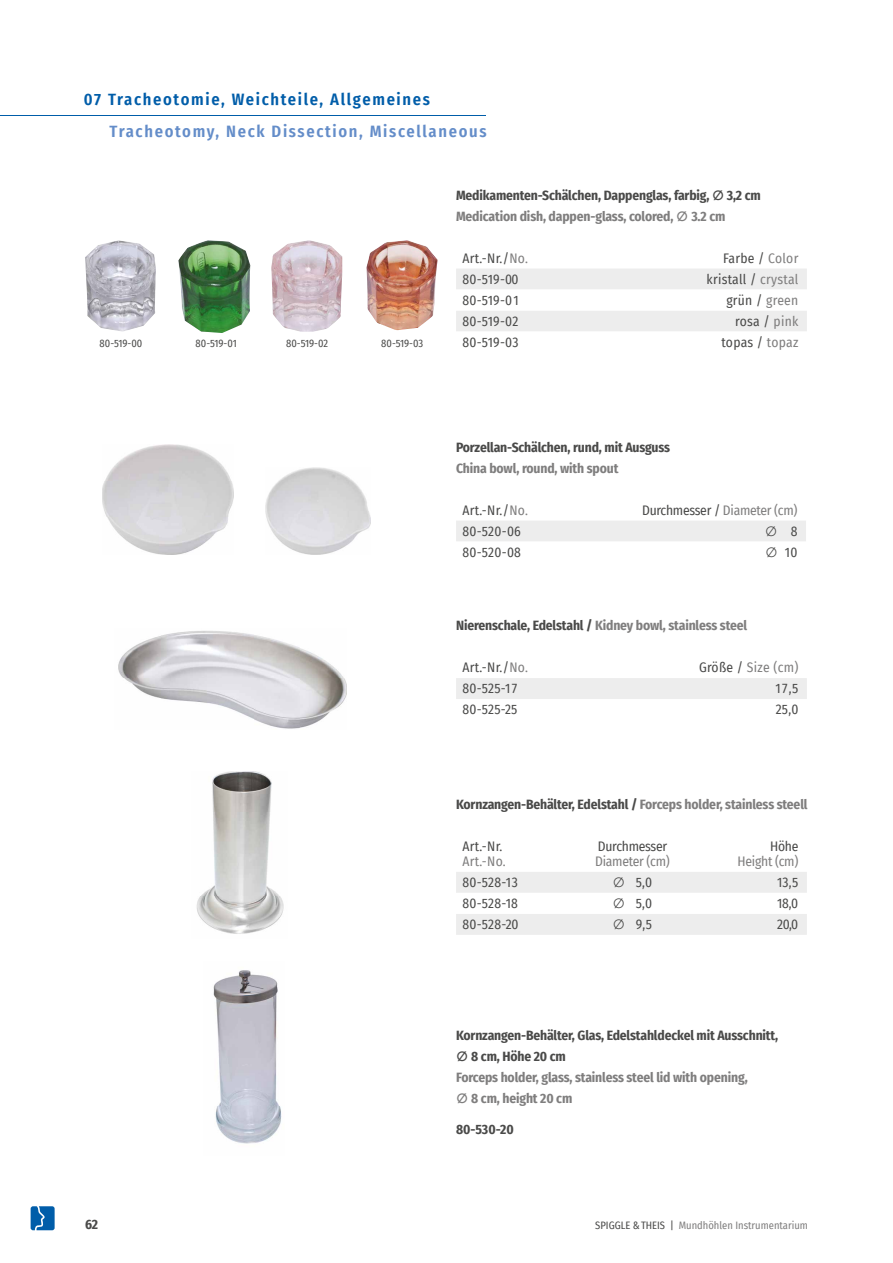
<style>
.page{position:relative;width:893px;height:1263px;background:#fff}
.page>*{position:absolute;margin:0;border:0;box-sizing:border-box;transform-origin:0 0}
.t1{font:600 16.5px "Fira Sans Condensed";letter-spacing:.1em;color:#648dc9}
.t2{font:600 16.5px "Fira Sans Condensed";letter-spacing:.1em;color:#005da9}
.t3{font:13.5px "Fira Sans Condensed";letter-spacing:.02em;color:#4a4a49}
.t4{font:700 13.5px/21px "Fira Sans Condensed";letter-spacing:-.01em;color:#4a4a49}
.t5{font:700 13.5px/21px "Fira Sans Condensed";letter-spacing:-.01em;color:#7f7e7e}
.t6{font:13.5px "Fira Sans Condensed";letter-spacing:-.02em;color:#4a4a49}
.t7{font:13.5px "Fira Sans Condensed";letter-spacing:-.02em;color:#7f7e7e}
.t8{font:13.5px "Fira Sans Condensed";letter-spacing:.02em;color:#7f7e7e}
.t9{font:10.5px "Fira Sans Condensed";color:#7f7e7e}
.t10{font:10.5px "Fira Sans Condensed";color:#4a4a49}
.s1{color:#7f7e7e}
.s2{color:#4a4a49}
</style>
<div class="page">
<svg style="left:456px;top:872px;width:351px;height:63px"></svg>
<svg style="left:456px;top:269px;width:351px;height:62px"></svg>
<div style="left:456px;top:521px;width:350px;height:20px;background:#ededed"></div>
<div style="left:456px;top:678px;width:351px;height:21px;background:#ededed"></div>
<hr style="left:0;top:116px;width:486px;height:1px;background:#005da9">
<img style="left:85px;top:240px;width:71px;height:92px">
<img style="left:178px;top:240px;width:72px;height:93px">
<img style="left:271px;top:240px;width:71px;height:92px">
<img style="left:366px;top:240px;width:71px;height:90px">
<img style="left:102px;top:444px;width:132px;height:111px">
<img style="left:266px;top:468px;width:105px;height:87px">
<img style="left:118px;top:631px;width:229px;height:98px">
<img style="left:196px;top:771px;width:88px;height:163px">
<img style="left:213px;top:970px;width:69px;height:174px">
<svg style="left:31px;top:1206px;width:24px;height:24px"></svg>
<p class="t2" style="left:84px;top:86px;width:347px">07 Tracheotomie, Weichteile, Allgemeines</p>
<p class="t1" style="left:110px;top:117px;width:379px">Tracheotomy, Neck Dissection, Miscellaneous</p>
<p class="t10" style="left:100px;top:335px;width:44px">80-519-00</p>
<p class="t10" style="left:196px;top:335px;width:43px">80-519-01</p>
<p class="t10" style="left:286px;top:335px;width:43px">80-519-02</p>
<p class="t10" style="left:381px;top:335px;width:43px">80-519-03</p>
<p class="t4" style="left:456px;top:183px;width:306px">Medikamenten-Schälchen, Dappenglas, farbig, ∅ 3,2 cm</p>
<p class="t5" style="left:456px;top:204px;width:271px">Medication dish, dappen-glass, colored, ∅ 3.2 cm</p>
<p class="t3" style="left:462px;top:248px;width:67px">Art.-Nr./<span class="s1">No.</span></p>
<p class="t3" style="left:723px;top:248px;width:77px">Farbe / <span class="s1">Color</span></p>
<p class="t3" style="left:462px;top:269px;width:57px">80-519-00</p>
<p class="t3" style="left:706px;top:269px;width:93px">kristall / <span class="s1">crystal</span></p>
<p class="t3" style="left:462px;top:290px;width:58px">80-519-01</p>
<p class="t3" style="left:726px;top:290px;width:73px">grün / <span class="s1">green</span></p>
<p class="t3" style="left:462px;top:311px;width:57px">80-519-02</p>
<p class="t3" style="left:735px;top:311px;width:65px">rosa / <span class="s1">pink</span></p>
<p class="t3" style="left:462px;top:332px;width:58px">80-519-03</p>
<p class="t3" style="left:721px;top:332px;width:78px">topas / <span class="s1">topaz</span></p>
<p class="t4" style="left:456px;top:435px;width:216px">Porzellan-Schälchen, rund, mit Ausguss</p>
<p class="t5" style="left:456px;top:456px;width:164px">China bowl, round, with spout</p>
<p class="t3" style="left:462px;top:500px;width:67px">Art.-Nr./<span class="s1">No.</span></p>
<p class="t6" style="left:642px;top:500px;width:157px">Durchmesser / <span class="s1">Diameter (cm)</span></p>
<p class="t3" style="left:462px;top:521px;width:60px">80-520-06</p>
<p class="t3" style="left:765px;top:521px;width:34px">∅ 8</p>
<p class="t3" style="left:462px;top:542px;width:60px">80-520-08</p>
<p class="t3" style="left:765px;top:542px;width:34px">∅ 10</p>
<p class="t5" style="left:456px;top:614px;width:293px"><span class="s2">Nierenschale, Edelstahl /</span> Kidney bowl, stainless steel</p>
<p class="t3" style="left:462px;top:657px;width:67px">Art.-Nr./<span class="s1">No.</span></p>
<p class="t8" style="left:699px;top:657px;width:101px"><span class="s2">Größe /</span> Size (cm)</p>
<p class="t3" style="left:462px;top:678px;width:56px">80-525-17</p>
<p class="t3" style="left:775px;top:678px;width:24px">17,5</p>
<p class="t3" style="left:462px;top:699px;width:56px">80-525-25</p>
<p class="t3" style="left:776px;top:699px;width:24px">25,0</p>
<p class="t4" style="left:456px;top:792px;width:353px">Kornzangen-Behälter, Edelstahl / <span class="s1">Forceps holder, stainless steell</span></p>
<p class="t3" style="left:462px;top:836px;width:42px">Art.-Nr.</p>
<p class="t7" style="left:462px;top:851px;width:45px">Art.-No.</p>
<p class="t3" style="left:770px;top:836px;width:30px">Höhe</p>
<p class="t7" style="left:738px;top:851px;width:62px">Height (cm)</p>
<p class="t6" style="left:598px;top:836px;width:71px">Durchmesser</p>
<p class="t7" style="left:595px;top:851px;width:76px">Diameter (cm)</p>
<p class="t3" style="left:462px;top:872px;width:57px">80-528-13</p>
<p class="t3" style="left:613px;top:872px;width:41px">∅ 5,0</p>
<p class="t3" style="left:777px;top:872px;width:23px">13,5</p>
<p class="t3" style="left:462px;top:893px;width:57px">80-528-18</p>
<p class="t3" style="left:613px;top:893px;width:41px">∅ 5,0</p>
<p class="t3" style="left:777px;top:893px;width:23px">18,0</p>
<p class="t3" style="left:462px;top:914px;width:58px">80-528-20</p>
<p class="t3" style="left:613px;top:914px;width:41px">∅ 9,5</p>
<p class="t3" style="left:777px;top:914px;width:23px">20,0</p>
<p class="t4" style="left:456px;top:1023px;width:324px">Kornzangen-Behälter, Glas, Edelstahldeckel mit Ausschnitt, ∅ 8 cm, Höhe 20 cm</p>
<p class="t5" style="left:456px;top:1065px;width:293px">Forceps holder, glass, stainless steel lid with opening, ∅ 8 cm, height 20 cm</p>
<p class="t4" style="left:456px;top:1118px;width:59px">80-530-20</p>
<p class="t4" style="left:85px;top:1212px;width:15px">62</p>
<p class="t9" style="left:595px;top:1217px;width:214px"><span class="s2">SPIGGLE &amp; THEIS |</span> Mundhöhlen Instrumentarium</p>
</div>
